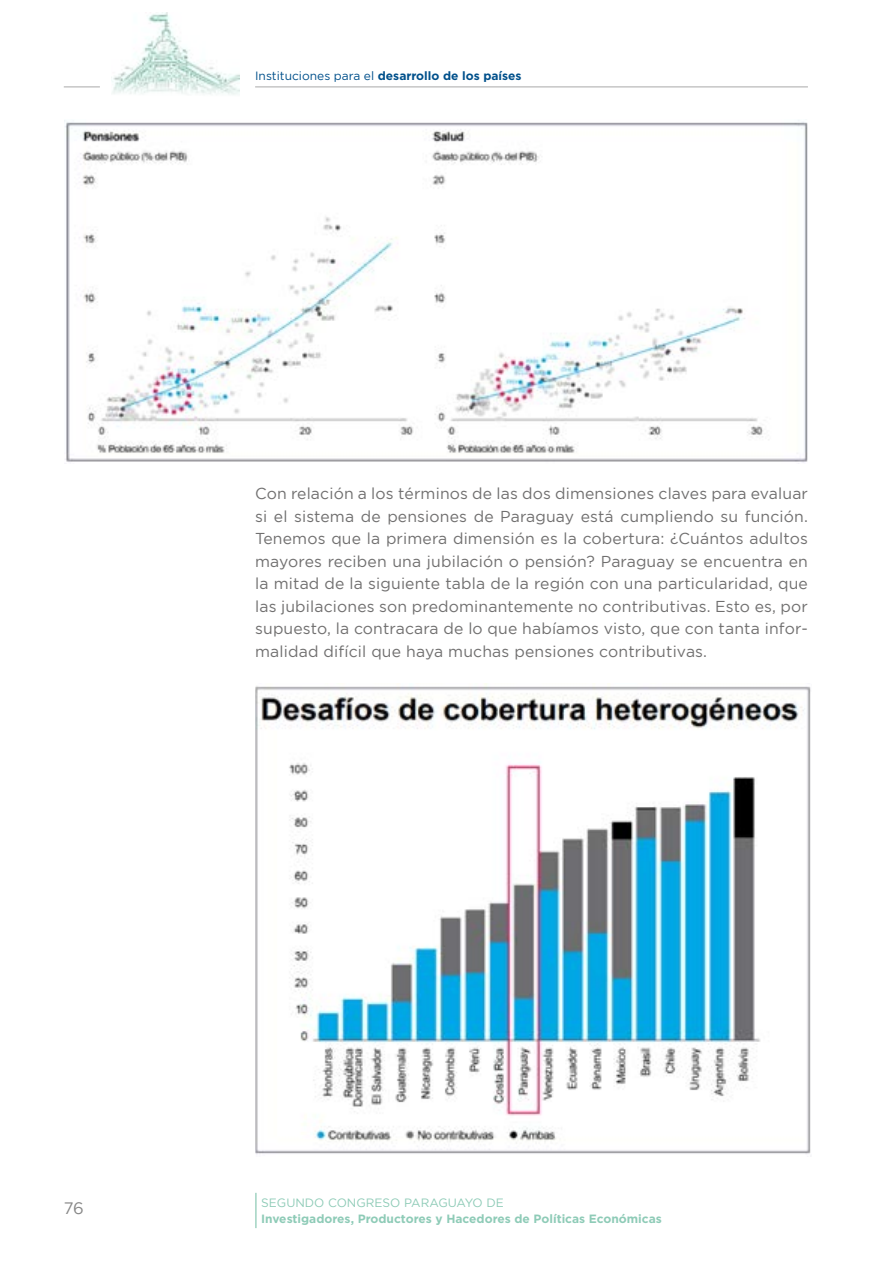
<style>
.page{position:relative;width:893px;height:1263px;background:#fff}
.page>*{position:absolute;margin:0;border:0;box-sizing:border-box;transform-origin:0 0}
.t1{font:16.5px "Homepage Baukasten";color:#878787}
.t2{font:15.75px/22.5px "Homepage Baukasten";letter-spacing:.01em;color:#706f6f;text-align:justify}
.t3{font:700 12px "Homepage Baukasten";color:#8ecbb7}
.t4{font:700 12px "Homepage Baukasten";color:#00508b}
.t5{font:12px "Homepage Baukasten";color:#8ecbb7}
.s1{font-weight:400}
</style>
<div class="page">
<hr style="left:255px;top:1193px;width:2px;height:35px;background:#a1d3c2">
<img style="left:111px;top:13px;width:128px;height:82px">
<hr style="left:255px;top:86px;width:553px;height:2px;background:#c6c6c6">
<hr style="left:64px;top:86px;width:36px;height:2px;background:#c6c6c6">
<img style="left:64px;top:120px;width:744px;height:343px">
<img style="left:255px;top:683px;width:556px;height:472px">
<p class="t4" style="left:255px;top:69px;width:268px"><span class="s1">Instituciones para el</span> desarrollo de los países</p>
<p class="t2" style="left:255px;top:482px;width:554px">Con relación a los términos de las dos dimensiones claves para evaluar si el sistema de pensiones de Paraguay está cumpliendo su función.<br>Tenemos que la primera dimensión es la cobertura: ¿Cuántos adultos mayores reciben una jubilación o pensión? Paraguay se encuentra en la mitad de la siguiente tabla de la región con una particularidad, que las jubilaciones son predominantemente no contributivas. Esto es, por supuesto, la contracara de lo que habíamos visto, que con tanta infor&shy;malidad difícil que haya muchas pensiones contributivas.</p>
<p class="t1" style="left:64px;top:1199px;width:22px">76</p>
<p class="t5" style="left:261px;top:1196px;width:244px">SEGUNDO CONGRESO PARAGUAYO DE</p>
<p class="t3" style="left:261px;top:1212px;width:402px">Investigadores, Productores y Hacedores de Políticas Económicas</p>
</div>
